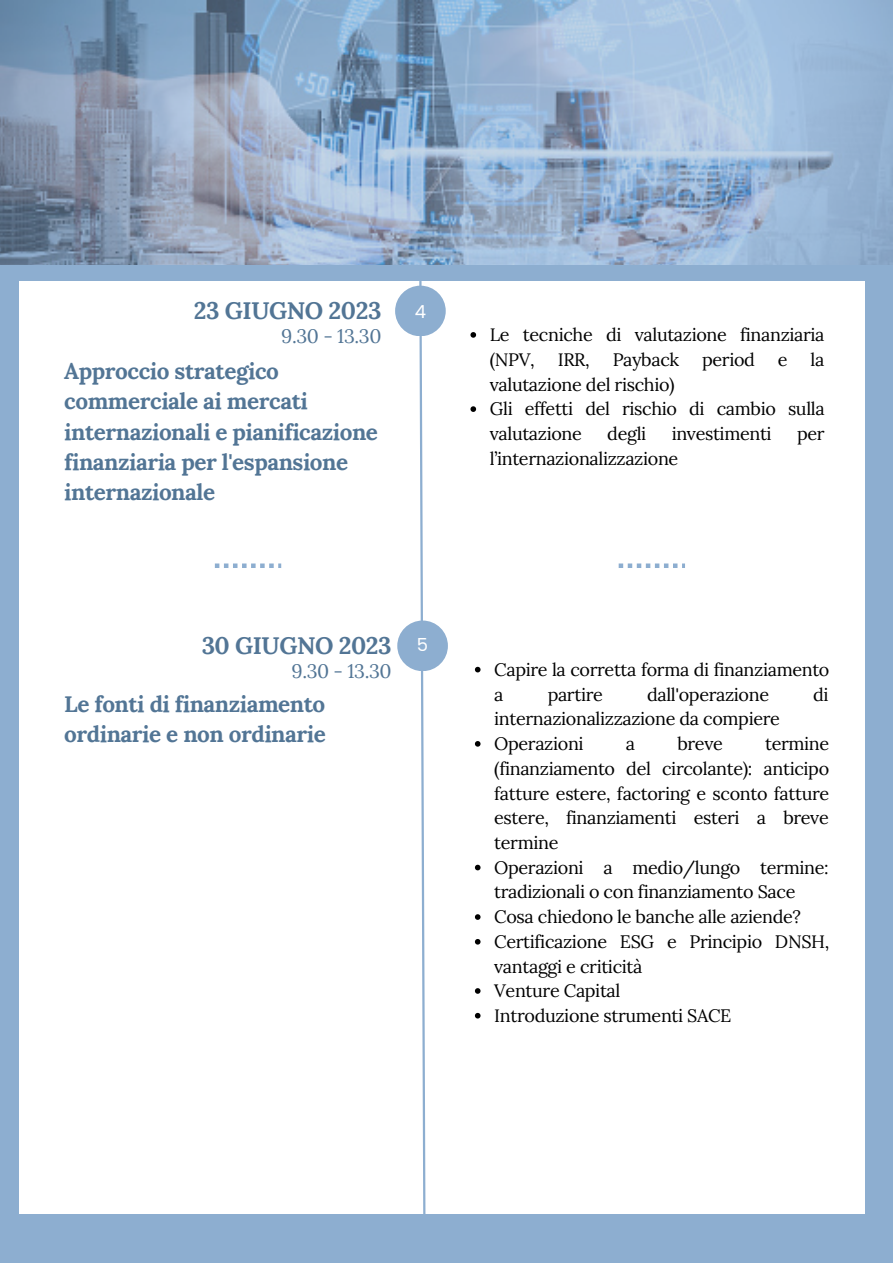
<style>
.page{position:relative;width:893px;height:1264px;background:#fff}
.page>*{position:absolute;margin:0;border:0;box-sizing:border-box;transform-origin:0 0}
.t1{font:700 24px "Lora";letter-spacing:-.02em;color:#527595}
.t2{font:700 22.5px/30.3px "Lora";letter-spacing:-.02em;color:#527595}
.t3{font:19.5px "Lora";letter-spacing:-.02em;color:#527595}
.t4{font:18px/24.8px "Lora";letter-spacing:-.02em;color:#000}
.t5{font:18px "Poppins";color:#fff}
</style>
<div class="page">
<div style="left:0;top:0;width:892px;height:1262px;background:#8daed0"></div>
<div style="left:19px;top:281px;width:845px;height:658px;background:#fff"></div>
<div style="left:19px;top:915px;width:845px;height:299px;background:#fff"></div>
<svg style="left:418px;top:281px;width:8px;height:933px"></svg>
<div style="left:395px;top:286px;width:50px;height:50px;background:#8daed0;border-radius:50%"></div>
<div style="left:397px;top:620px;width:51px;height:51px;background:#8daed0;border-radius:50%"></div>
<svg style="left:470px;top:332px;width:6px;height:6px"></svg>
<svg style="left:470px;top:406px;width:6px;height:6px"></svg>
<svg style="left:475px;top:666px;width:5px;height:6px"></svg>
<svg style="left:475px;top:741px;width:5px;height:5px"></svg>
<svg style="left:475px;top:864px;width:5px;height:6px"></svg>
<svg style="left:475px;top:914px;width:5px;height:5px"></svg>
<svg style="left:475px;top:939px;width:5px;height:5px"></svg>
<svg style="left:618px;top:563px;width:67px;height:5px"></svg>
<img style="left:0;top:0;width:892px;height:264px">
<svg style="left:475px;top:988px;width:5px;height:5px"></svg>
<svg style="left:475px;top:1012px;width:5px;height:6px"></svg>
<svg style="left:215px;top:563px;width:66px;height:5px"></svg>
<p class="t1" style="left:194px;top:295px;width:189px">23 GIUGNO 2023</p>
<p class="t3" style="left:281px;top:323px;width:102px">9.30 - 13.30</p>
<p class="t2" style="left:64px;top:355px;width:315px">Approccio strategico commerciale ai mercati internazionali e pianificazione finanziaria per l'espansione internazionale</p>
<p class="t5" style="left:415px;top:298px;width:13px">4</p>
<p class="t1" style="left:202px;top:629px;width:191px">30 GIUGNO 2023</p>
<p class="t3" style="left:291px;top:658px;width:102px">9.30 - 13.30</p>
<p class="t2" style="left:64px;top:688px;width:263px">Le fonti di finanziamento ordinarie e non ordinarie</p>
<p class="t5" style="left:417px;top:632px;width:13px">5</p>
<p class="t4" style="left:490px;top:322px;width:336px">Le tecniche di valutazione finanziaria (NPV,</p>
<p class="t4" style="left:557px;top:347px;width:34px">IRR,</p>
<p class="t4" style="left:612px;top:347px;width:68px">Payback</p>
<p class="t4" style="left:702px;top:347px;width:54px">period</p>
<p class="t4" style="left:777px;top:347px;width:11px">e</p>
<p class="t4" style="left:810px;top:347px;width:15px">la</p>
<p class="t4" style="left:490px;top:371px;width:186px">valutazione del rischio)</p>
<p class="t4" style="left:490px;top:396px;width:336px">Gli effetti del rischio di cambio sulla valutazione</p>
<p class="t4" style="left:607px;top:421px;width:40px">degli</p>
<p class="t4" style="left:671px;top:421px;width:101px">investimenti</p>
<p class="t4" style="left:797px;top:421px;width:29px">per</p>
<p class="t4" style="left:490px;top:446px;width:190px">l’internazionalizzazione</p>
<p class="t4" style="left:494px;top:657px;width:337px">Capire la corretta forma di finanziamento a</p>
<p class="t4" style="left:547px;top:681px;width:57px">partire</p>
<p class="t4" style="left:647px;top:681px;width:124px">dall'operazione</p>
<p class="t4" style="left:813px;top:681px;width:17px">di</p>
<p class="t4" style="left:494px;top:706px;width:287px">internazionalizzazione da compiere</p>
<p class="t4" style="left:494px;top:731px;width:91px">Operazioni</p>
<p class="t4" style="left:626px;top:731px;width:11px">a</p>
<p class="t4" style="left:677px;top:731px;width:47px">breve</p>
<p class="t4" style="left:494px;top:731px;width:336px;text-align:justify;text-indent:271px">termine (finanziamento del circolante): anticipo fatture estere, factoring e sconto fatture estere, finanziamenti esteri a breve termine</p>
<p class="t4" style="left:494px;top:854px;width:336px">Operazioni a medio/lungo termine: tradizionali o con finanziamento Sace</p>
<p class="t4" style="left:494px;top:904px;width:308px">Cosa chiedono le banche alle aziende?</p>
<p class="t4" style="left:494px;top:929px;width:336px">Certificazione ESG e Principio DNSH, vantaggi e criticità</p>
<p class="t4" style="left:494px;top:978px;width:128px">Venture Capital</p>
<p class="t4" style="left:494px;top:1002px;width:239px">Introduzione strumenti SACE</p>
</div>
